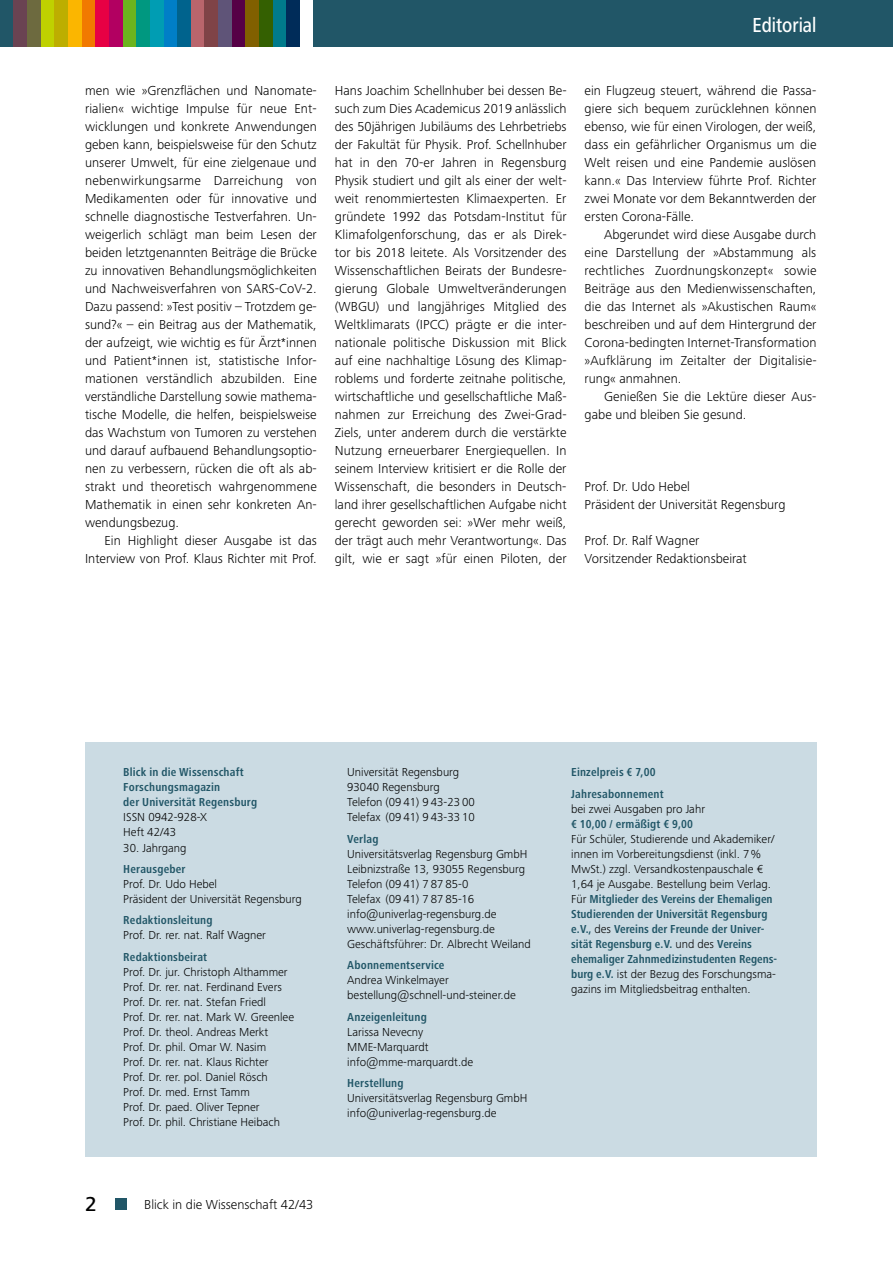
<style>
.page{position:relative;width:893px;height:1263px;background:#fff}
.page>*{position:absolute;margin:0;border:0;box-sizing:border-box;transform-origin:0 0}
.t1{font:500 21px "Frutiger Next LTW1 G";color:#fff;scale:.85 1}
.t2{font:500 21px "Frutiger Next LTW1 G";color:#000}
.t3{font:300 13.5px/18px "Frutiger Next LTW1 G";color:#000;text-align:justify}
.t4{font:300 12px/15px "Frutiger Next LTW1 G";color:#000}
.t5{font:700 condensed 12px/15px "Frutiger Next Pro";letter-spacing:.01em;color:#215667}
.s1{font-family:"Frutiger Next LTW1 G";font-weight:300;font-stretch:normal;color:#000}
.s2{font-family:"Frutiger Next Pro";font-weight:700;font-stretch:condensed;color:#215667}
</style>
<div class="page">
<div style="left:115px;top:1198px;width:11px;height:11px;background:#215667"></div>
<div style="left:0;top:0;width:14px;height:47px;background:#215667"></div>
<div style="left:14px;top:0;width:13px;height:47px;background:#6a4352"></div>
<div style="left:27px;top:0;width:14px;height:47px;background:#6d6a3f"></div>
<div style="left:41px;top:0;width:14px;height:47px;background:#bfd100"></div>
<div style="left:55px;top:0;width:13px;height:47px;background:#bdae00"></div>
<div style="left:68px;top:0;width:14px;height:47px;background:#fbb600"></div>
<div style="left:82px;top:0;width:13px;height:47px;background:#f17900"></div>
<div style="left:95px;top:0;width:14px;height:47px;background:#e70044"></div>
<div style="left:109px;top:0;width:14px;height:47px;background:#b20061"></div>
<div style="left:123px;top:0;width:13px;height:47px;background:#6cb41e"></div>
<div style="left:136px;top:0;width:14px;height:47px;background:#009880"></div>
<div style="left:150px;top:0;width:14px;height:47px;background:#009db3"></div>
<div style="left:164px;top:0;width:13px;height:47px;background:#007fc7"></div>
<div style="left:177px;top:0;width:14px;height:47px;background:#00638d"></div>
<div style="left:191px;top:0;width:14px;height:47px;background:#b9656c"></div>
<div style="left:205px;top:0;width:13px;height:47px;background:#7f4347"></div>
<div style="left:218px;top:0;width:14px;height:47px;background:#5f5478"></div>
<div style="left:232px;top:0;width:14px;height:47px;background:#560046"></div>
<div style="left:246px;top:0;width:13px;height:47px;background:#816000"></div>
<div style="left:259px;top:0;width:14px;height:47px;background:#346001"></div>
<div style="left:273px;top:0;width:13px;height:47px;background:#007b8c"></div>
<div style="left:286px;top:0;width:14px;height:47px;background:#002c59"></div>
<div style="left:314px;top:0;width:579px;height:47px;background:#215667"></div>
<div style="left:85px;top:742px;width:731px;height:415px;background:#cbdbe3"></div>
<h1 class="t1" style="left:752px;top:13px;width:77px">Editorial</h1>
<p class="t3" style="left:85px;top:81px;width:233px">men wie »Grenzflächen und Nanomate&shy;rialien« wichtige Impulse für neue Ent&shy;wicklungen und konkrete Anwendungen geben kann, beispielsweise für den Schutz unserer Umwelt, für eine zielgenaue und nebenwirkungsarme Darreichung von Medikamenten oder für innovative und schnelle diagnostische Testverfahren. Un&shy;weigerlich schlägt man beim Lesen der beiden letztgenannten Beiträge die Brücke zu innovativen Behandlungsmöglichkeiten und Nachweisverfahren von SARS-CoV-2.<br>Dazu passend: »Test positiv – Trotzdem ge&shy;sund?« – ein Beitrag aus der Mathematik, der aufzeigt, wie wichtig es für Ärzt*innen und Patient*innen ist, statistische Infor&shy;mationen verständlich abzubilden. Eine verständliche Darstellung sowie mathema&shy;tische Modelle, die helfen, beispielsweise das Wachstum von Tumoren zu verstehen und darauf aufbauend Behandlungsoptio&shy;nen zu verbessern, rücken die oft als ab&shy;strakt und theoretisch wahrgenommene Mathematik in einen sehr konkreten An&shy;wendungsbezug.</p>
<p class="t3" style="left:85px;top:531px;width:233px;text-align:right">Ein Highlight dieser Ausgabe ist das<br>Interview von Prof. Klaus Richter mit Prof.</p>
<p class="t3" style="left:335px;top:81px;width:233px">Hans Joachim Schellnhuber bei dessen Be&shy;such zum Dies Academicus 2019 anlässlich des 50jährigen Jubiläums des Lehrbetriebs der Fakultät für Physik. Prof. Schellnhuber hat in den 70-er Jahren in Regensburg Physik studiert und gilt als einer der welt&shy;weit renommiertesten Klimaexperten. Er gründete 1992 das Potsdam-Institut für Klimafolgenforschung, das er als Direk&shy;tor bis 2018 leitete. Als Vorsitzender des Wissenschaftlichen Beirats der Bundesre&shy;gierung Globale Umweltveränderungen (WBGU) und langjähriges Mitglied des Weltklimarats (IPCC) prägte er die inter&shy;nationale politische Diskussion mit Blick auf eine nachhaltige Lösung des Klimap&shy;roblems und forderte zeitnahe politische, wirtschaftliche und gesellschaftliche Maß&shy;nahmen zur Erreichung des Zwei-Grad-Ziels, unter anderem durch die verstärkte Nutzung erneuerbarer Energiequellen. In seinem Interview kritisiert er die Rolle der Wissenschaft, die besonders in Deutsch&shy;land ihrer gesellschaftlichen Aufgabe nicht gerecht geworden sei: »Wer mehr weiß, der trägt auch mehr Verantwortung«. Das gilt, wie er sagt »für einen Piloten, der</p>
<p class="t3" style="left:585px;top:81px;width:233px">ein Flugzeug steuert, während die Passa&shy;giere sich bequem zurücklehnen können ebenso, wie für einen Virologen, der weiß, dass ein gefährlicher Organismus um die Welt reisen und eine Pandemie auslösen kann.« Das Interview führte Prof. Richter zwei Monate vor dem Bekanntwerden der ersten Corona-Fälle.</p>
<p class="t3" style="left:585px;top:225px;width:233px;text-indent:19px">Abgerundet wird diese Ausgabe durch eine Darstellung der »Abstammung als rechtliches Zuordnungskonzept« sowie Beiträge aus den Medienwissenschaften, die das Internet als »Akustischen Raum« beschreiben und auf dem Hintergrund der Corona-bedingten Internet-Transformation »Aufklärung im Zeitalter der Digitalisie&shy;rung« anmahnen.</p>
<p class="t3" style="left:585px;top:387px;width:233px;text-indent:19px">Genießen Sie die Lektüre dieser Aus&shy;gabe und bleiben Sie gesund.</p>
<p class="t3" style="left:585px;top:477px;width:202px">Prof. Dr. Udo Hebel<br>Präsident der Universität Regensburg</p>
<p class="t3" style="left:585px;top:531px;width:164px">Prof. Dr. Ralf Wagner<br>Vorsitzender Redaktionsbeirat</p>
<p class="t5" style="left:123px;top:765px;width:135px">Blick in die Wissenschaft<br>Forschungsmagazin<br>der Universität Regensburg</p>
<p class="t4" style="left:123px;top:810px;width:85px">ISSN 0942-928-X<br>Heft 42/43</p>
<p class="t4" style="left:123px;top:840px;width:65px">30. Jahrgang</p>
<p class="t5" style="left:123px;top:861px;width:64px">Herausgeber</p>
<p class="t4" style="left:123px;top:876px;width:180px">Prof. Dr. Udo Hebel<br>Präsident der Universität Regensburg</p>
<p class="t5" style="left:123px;top:913px;width:91px">Redaktionsleitung</p>
<p class="t4" style="left:123px;top:928px;width:144px">Prof. Dr. rer. nat. Ralf Wagner</p>
<p class="t5" style="left:123px;top:949px;width:85px">Redaktionsbeirat</p>
<p class="t4" style="left:123px;top:964px;width:172px">Prof. Dr. jur. Christoph Althammer<br>Prof. Dr. rer. nat. Ferdinand Evers<br>Prof. Dr. rer. nat. Stefan Friedl<br>Prof. Dr. rer. nat. Mark W. Greenlee<br>Prof. Dr. theol. Andreas Merkt<br>Prof. Dr. phil. Omar W. Nasim<br>Prof. Dr. rer. nat. Klaus Richter<br>Prof. Dr. rer. pol. Daniel Rösch<br>Prof. Dr. med. Ernst Tamm<br>Prof. Dr. paed. Oliver Tepner<br>Prof. Dr. phil. Christiane Heibach</p>
<h1 class="t2" style="left:85px;top:1192px;width:13px">2</h1>
<p class="t3" style="left:144px;top:1195px;width:171px">Blick in die Wissenschaft 42/43</p>
<p class="t4" style="left:347px;top:765px;width:129px">Universität Regensburg<br>93040 Regensburg<br>Telefon (09 41) 9 43-23 00<br>Telefax (09 41) 9 43-33 10</p>
<p class="t5" style="left:347px;top:831px;width:33px">Verlag</p>
<p class="t4" style="left:347px;top:846px;width:185px">Universitätsverlag Regensburg GmbH<br>Leibnizstraße 13, 93055 Regensburg<br>Telefon (09 41) 7 87 85-0<br>Telefax (09 41) 7 87 85-16 info@univerlag-regensburg.de www.univerlag-regensburg.de<br>Geschäftsführer: Dr. Albrecht Weiland</p>
<p class="t5" style="left:347px;top:958px;width:99px">Abonnementservice</p>
<p class="t4" style="left:347px;top:973px;width:170px">Andrea Winkelmayer bestellung@schnell-und-steiner.de</p>
<p class="t5" style="left:347px;top:1009px;width:81px">Anzeigenleitung</p>
<p class="t4" style="left:347px;top:1024px;width:127px">Larissa Nevecny<br>MME-Marquardt info@mme-marquardt.de</p>
<p class="t5" style="left:347px;top:1075px;width:58px">Herstellung</p>
<p class="t4" style="left:347px;top:1090px;width:182px">Universitätsverlag Regensburg GmbH info@univerlag-regensburg.de</p>
<p class="t5" style="left:571px;top:762px;width:94px;line-height:21.3px">Einzelpreis € 7,00<br>Jahresabonnement</p>
<p class="t4" style="left:571px;top:801px;width:135px">bei zwei Ausgaben pro Jahr</p>
<p class="t5" style="left:571px;top:816px;width:123px">€ 10,00 / ermäßigt € 9,00</p>
<p class="t4" style="left:571px;top:831px;width:205px">Für Schüler, Studierende und Akademiker/ innen im Vorbereitungsdienst (inkl. 7% MwSt.) zzgl. Versandkostenpauschale € 1,64 je Ausgabe. Bestellung beim Verlag.</p>
<p class="t5" style="left:571px;top:891px;width:207px"><span class="s1">Für</span> Mitglieder des Vereins der Ehemaligen Studierenden der Universität Regensburg e.V., <span class="s1">des</span> Vereins der Freunde der Univer&shy;sität Regensburg e.V. <span class="s1">und des</span> Vereins ehemaliger Zahnmedizinstudenten Regens-</p>
<p class="t4" style="left:571px;top:966px;width:206px"><span class="s2">burg e.V.</span> ist der Bezug des Forschungsma&shy;gazins im Mitgliedsbeitrag enthalten.</p>
</div>
